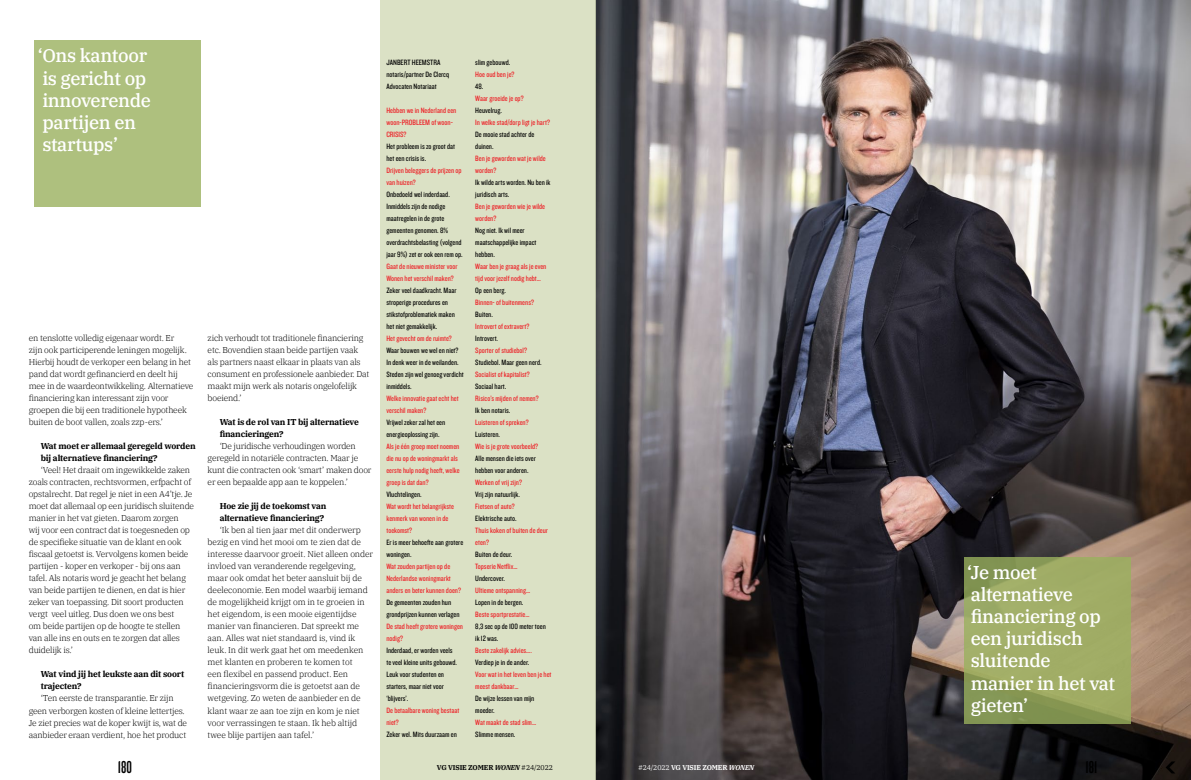
<style>
.page{position:relative;width:1191px;height:780px;background:#fff}
.page>*{position:absolute;margin:0;border:0;box-sizing:border-box;transform-origin:0 0}
.t1{font:500 18.5px/22.1px "IBM Plex Serif";letter-spacing:-.02em;color:#fff}
.t2{font:18px "Knockout HTF47 Bantamweight";color:#000}
.t3{font:300 8.5px/12px "IBM Plex Serif";letter-spacing:-.02em;color:#000}
.t4{font:700 8.5px/12px "IBM Plex Serif";letter-spacing:-.02em;color:#000}
.t5{font:8px/12px "Knockout HTF29 Junior Liteweight";color:#000}
.t6{font:8px/12px "Knockout HTF29 Junior Liteweight";color:#ed1d24}
.t7{font:700 7px "IBM Plex Serif";letter-spacing:-.02em;color:#000}
.t8{font:700 7px "IBM Plex Serif";letter-spacing:-.02em;color:#fff}
.s1{font-style:italic}
.s2{font-weight:400}
</style>
<div class="page">
<img style="left:595px;top:0;width:596px;height:780px">
<div style="left:380px;top:0;width:215px;height:780px;background:#dbe1c5"></div>
<svg style="left:1165px;top:761px;width:10px;height:12px"></svg>
<svg style="left:963px;top:557px;width:167px;height:167px;fill:#a0ac65"></svg>
<div style="left:34px;top:40px;width:167px;height:167px;background:#aec07e"></div>
<h1 class="t1" style="left:38px;top:43px;width:115px">‘Ons kantoor is gericht op innoverende partijen en startups’</h1>
<p class="t3" style="left:29px;top:331px;width:166px">en tenslotte volledig eigenaar wordt. Er<br>zijn ook participerende leningen mogelijk.<br>Hierbij houdt de verkoper een belang in het pand dat wordt gefinancierd en deelt hij mee in de waardeontwikkeling. Alternatieve financiering kan interessant zijn voor groepen die bij een traditionele hypotheek buiten de boot vallen, zoals zzp-ers.’</p>
<p class="t4" style="left:41px;top:439px;width:156px">Wat moet er allemaal geregeld worden bij alternatieve financiering?</p>
<p class="t3" style="left:29px;top:463px;width:167px;text-indent:12px">‘Veel! Het draait om ingewikkelde zaken zoals contracten, rechtsvormen, erfpacht of opstalrecht. Dat regel je niet in een A4’tje. Je moet dat allemaal op een juridisch sluitende manier in het vat gieten. Daarom zorgen<br>wij voor een contract dat is toegesneden op de specifieke situatie van de klant en ook fiscaal getoetst is. Vervolgens komen beide partijen - koper en verkoper - bij ons aan tafel. Als notaris word je geacht het belang van beide partijen te dienen, en dat is hier zeker van toepassing. Dit soort producten vergt veel uitleg. Dus doen we ons best<br>om beide partijen op de hoogte te stellen van alle ins en outs en te zorgen dat alles duidelijk is.’</p>
<p class="t4" style="left:41px;top:667px;width:145px">Wat vind jij het leukste aan dit soort trajecten?</p>
<p class="t3" style="left:29px;top:691px;width:160px;text-align:center">‘Ten eerste de transparantie. Er zijn<br>geen verborgen kosten of kleine lettertjes.<br>Je ziet precies wat de koper kwijt is, wat de aanbieder eraan verdient, hoe het product</p>
<h2 class="t2" style="left:118px;top:758px;width:16px">180</h2>
<p class="t3" style="left:208px;top:331px;width:163px">zich verhoudt tot traditionele financiering etc. Bovendien staan beide partijen vaak als partners naast elkaar in plaats van als consument en professionele aanbieder. Dat maakt mijn werk als notaris ongelofelijk boeiend.’</p>
<p class="t4" style="left:220px;top:415px;width:141px">Wat is de rol van IT bij alternatieve financieringen?</p>
<p class="t3" style="left:208px;top:439px;width:165px;text-indent:12px">‘De juridische verhoudingen worden geregeld in notariële contracten. Maar je kunt die contracten ook ‘smart’ maken door er een bepaalde app aan te koppelen.’</p>
<p class="t4" style="left:220px;top:499px;width:108px">Hoe zie jij de toekomst van alternatieve financiering?</p>
<p class="t3" style="left:208px;top:523px;width:167px;text-indent:12px">‘Ik ben al tien jaar met dit onderwerp bezig en vind het mooi om te zien dat de interesse daarvoor groeit. Niet alleen onder invloed van veranderende regelgeving, maar ook omdat het beter aansluit bij de deeleconomie. Een model waarbij iemand de mogelijkheid krijgt om in te groeien in het eigendom, is een mooie eigentijdse manier van financieren. Dat spreekt me aan. Alles wat niet standaard is, vind ik leuk. In dit werk gaat het om meedenken met klanten en proberen te komen tot<br>een flexibel en passend product. Een financieringsvorm die is getoetst aan de wetgeving. Zo weten de aanbieder en de klant waar ze aan toe zijn en kom je niet voor verrassingen te staan. Ik heb altijd twee blije partijen aan tafel.’</p>
<p class="t5" style="left:386px;top:57px;width:64px">Janbert Heemstra notaris/partner De Clercq<br>Advocaten Notariaat</p>
<p class="t6" style="left:386px;top:105px;width:71px">Hebben we in Nederland een woon-PROBLEEM of woon-<br>CRISIS?</p>
<p class="t5" style="left:386px;top:141px;width:70px">Het probleem is zo groot dat het een crisis is.</p>
<p class="t6" style="left:386px;top:165px;width:77px">Drijven beleggers de prijzen op van huizen?</p>
<p class="t5" style="left:386px;top:189px;width:78px">Onbedoeld wel inderdaad.<br>Inmiddels zijn de nodige maatregelen in de grote gemeenten genomen. 8% overdrachtsbelasting (volgend jaar 9%) zet er ook een rem op.</p>
<p class="t6" style="left:386px;top:261px;width:73px">Gaat de nieuwe minister voor<br>Wonen het verschil maken?</p>
<p class="t5" style="left:386px;top:285px;width:72px">Zeker veel daadkracht. Maar stroperige procedures en stikstofproblematiek maken het niet gemakkelijk.</p>
<p class="t6" style="left:386px;top:333px;width:67px">Het gevecht om de ruimte?</p>
<p class="t5" style="left:386px;top:345px;width:79px">Waar bouwen we wel en niet?<br>In denk weer in de weilanden.<br>Steden zijn wel genoeg verdicht inmiddels.</p>
<p class="t6" style="left:386px;top:393px;width:74px">Welke innovatie gaat echt het verschil maken?</p>
<p class="t5" style="left:386px;top:417px;width:60px">Vrijwel zeker zal het een energieoplossing zijn.</p>
<p class="t6" style="left:386px;top:441px;width:75px">Als je één groep moet noemen die nu op de woningmarkt als eerste hulp nodig heeft, welke groep is dat dan?</p>
<p class="t5" style="left:386px;top:489px;width:37px">Vluchtelingen.</p>
<p class="t6" style="left:386px;top:501px;width:69px">Wat wordt het belangrijkste kenmerk van wonen in de toekomst?</p>
<p class="t5" style="left:386px;top:537px;width:78px">Er is meer behoefte aan grotere woningen.</p>
<p class="t6" style="left:386px;top:561px;width:76px">Wat zouden partijen op de<br>Nederlandse woningmarkt anders en beter kunnen doen?</p>
<p class="t5" style="left:386px;top:597px;width:75px">De gemeenten zouden hun grondprijzen kunnen verlagen</p>
<p class="t6" style="left:386px;top:621px;width:78px">De stad heeft grotere woningen nodig?</p>
<p class="t5" style="left:386px;top:645px;width:72px">Inderdaad, er worden veels te veel kleine units gebouwd.<br>Leuk voor studenten en starters, maar niet voor ‘blijvers’.</p>
<p class="t6" style="left:386px;top:705px;width:74px">De betaalbare woning bestaat niet?</p>
<p class="t5" style="left:386px;top:729px;width:72px">Zeker wel. Mits duurzaam en</p>
<p class="t5" style="left:475px;top:57px;width:36px">slim gebouwd.</p>
<p class="t6" style="left:475px;top:69px;width:41px">Hoe oud ben je?</p>
<p class="t5" style="left:475px;top:81px;width:10px">48.</p>
<p class="t6" style="left:475px;top:93px;width:50px">Waar groeide je op?</p>
<p class="t5" style="left:475px;top:105px;width:28px">Heuvelrug.</p>
<p class="t6" style="left:475px;top:117px;width:76px">In welke stad/dorp ligt je hart?</p>
<p class="t5" style="left:475px;top:129px;width:61px">De mooie stad achter de duinen.</p>
<p class="t6" style="left:475px;top:153px;width:72px">Ben je geworden wat je wilde worden?</p>
<p class="t5" style="left:475px;top:177px;width:77px">Ik wilde arts worden. Nu ben ik juridisch arts.</p>
<p class="t6" style="left:475px;top:201px;width:71px">Ben je geworden wie je wilde worden?</p>
<p class="t5" style="left:475px;top:225px;width:63px">Nog niet. Ik wil meer maatschappelijke impact hebben.</p>
<p class="t6" style="left:475px;top:261px;width:73px">Waar ben je graag als je even tijd voor jezelf nodig hebt…</p>
<p class="t5" style="left:475px;top:285px;width:32px">Op een berg.</p>
<p class="t6" style="left:475px;top:297px;width:60px">Binnen- of buitenmens?</p>
<p class="t5" style="left:475px;top:309px;width:19px">Buiten.</p>
<p class="t6" style="left:475px;top:321px;width:56px">Introvert of extravert?</p>
<p class="t5" style="left:475px;top:333px;width:24px">Introvert.</p>
<p class="t6" style="left:475px;top:345px;width:53px">Sporter of studiebol?</p>
<p class="t5" style="left:475px;top:357px;width:68px">Studiebol. Maar geen nerd.</p>
<p class="t6" style="left:475px;top:369px;width:56px">Socialist of kapitalist?</p>
<p class="t5" style="left:475px;top:381px;width:32px">Sociaal hart.</p>
<p class="t6" style="left:475px;top:393px;width:65px">Risico’s mijden of nemen?</p>
<p class="t5" style="left:475px;top:405px;width:37px">Ik ben notaris.</p>
<p class="t6" style="left:475px;top:417px;width:55px">Luisteren of spreken?</p>
<p class="t5" style="left:475px;top:429px;width:26px">Luisteren.</p>
<p class="t6" style="left:475px;top:441px;width:64px">Wie is je grote voorbeeld?</p>
<p class="t5" style="left:475px;top:453px;width:62px">Alle mensen die iets over hebben voor anderen.</p>
<p class="t6" style="left:475px;top:477px;width:48px">Werken of vrij zijn?</p>
<p class="t5" style="left:475px;top:489px;width:46px">Vrij zijn natuurlijk.</p>
<p class="t6" style="left:475px;top:501px;width:41px">Fietsen of auto?</p>
<p class="t5" style="left:475px;top:513px;width:43px">Elektrische auto.</p>
<p class="t6" style="left:475px;top:525px;width:74px">Thuis koken of buiten de deur eten?</p>
<p class="t5" style="left:475px;top:549px;width:38px">Buiten de deur.</p>
<p class="t6" style="left:475px;top:561px;width:44px">Topserie Netflix…</p>
<p class="t5" style="left:475px;top:573px;width:31px">Undercover.</p>
<p class="t6" style="left:475px;top:585px;width:56px">Ultieme ontspanning…</p>
<p class="t5" style="left:475px;top:597px;width:50px">Lopen in de bergen.</p>
<p class="t6" style="left:475px;top:609px;width:56px">Beste sportprestatie…</p>
<p class="t5" style="left:475px;top:621px;width:72px">8,3 sec op de 100 meter toen ik 12 was.</p>
<p class="t6" style="left:475px;top:645px;width:58px">Beste zakelijk advies….</p>
<p class="t5" style="left:475px;top:657px;width:55px">Verdiep je in de ander.</p>
<p class="t6" style="left:475px;top:669px;width:78px">Voor wat in het leven ben je het meest dankbaar…</p>
<p class="t5" style="left:475px;top:693px;width:61px">De wijze lessen van mijn moeder.</p>
<p class="t6" style="left:475px;top:717px;width:62px">Wat maakt de stad slim…</p>
<p class="t5" style="left:475px;top:729px;width:42px">Slimme mensen.</p>
<p class="t7" style="left:437px;top:761px;width:117px">VG VISIE zomer <span class="s1">WONEN</span> <span class="s2">#24/2022</span></p>
<p class="t8" style="left:638px;top:761px;width:117px"><span class="s2">#24/2022</span> VG VISIE zomer <span class="s1">WONEN</span></p>
<h1 class="t1" style="left:967px;top:559px;width:149px">‘Je moet alternatieve financiering op een juridisch sluitende<br>manier in het vat gieten’</h1>
<h2 class="t2" style="left:1085px;top:758px;width:13px">181</h2>
</div>
